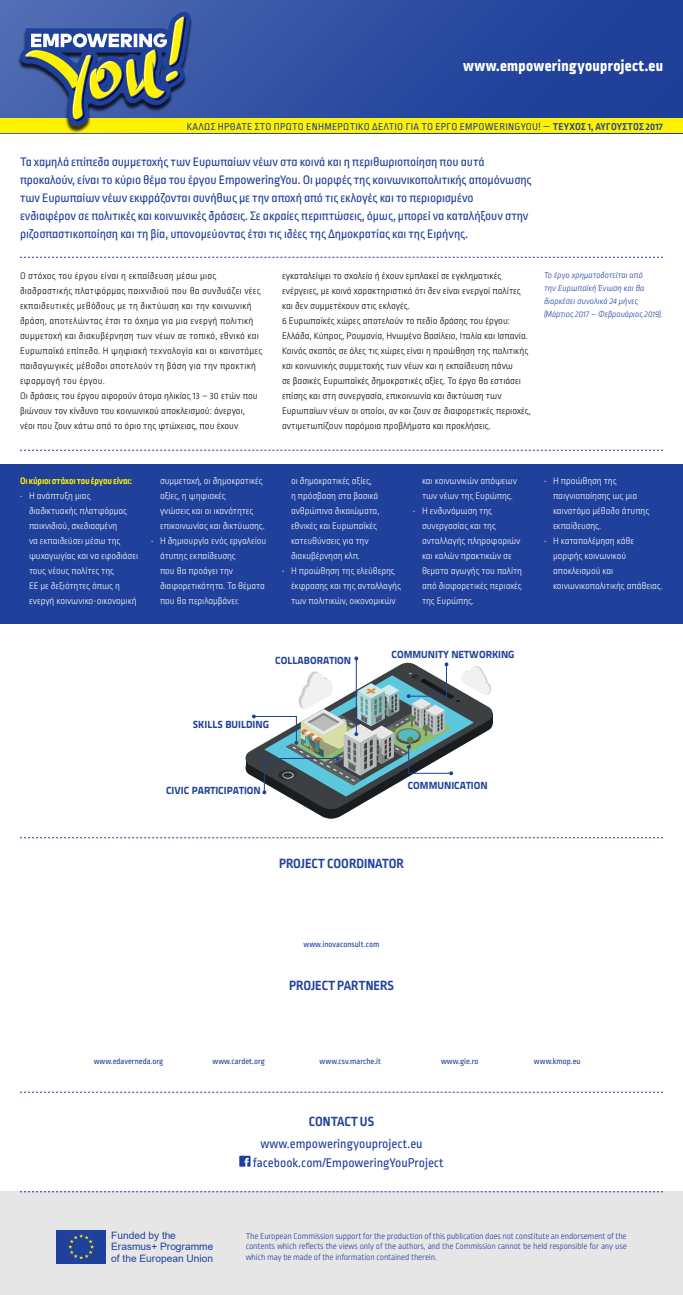
<style>
.page{position:relative;width:683px;height:1295px;background:#fff}
.page>*{position:absolute;margin:0;border:0;box-sizing:border-box;transform-origin:0 0}
.t1{font:800 16.35px "Ropa Sans Pro";letter-spacing:.02em;color:#fff}
.Header_Blue{font:700 14px "Ropa Sans Pro";color:#20419b}
.t2{font:13.25px "Ropa Sans Pro";color:#20419b}
.Moto{font:13px/18px "Ropa Sans Pro";letter-spacing:-.01em;color:#20419b}
.Welcome{font:10.5px "Ropa Sans Pro";letter-spacing:.03em;color:#20419b}
.t3{font:10.35px "Titillium Text 14 L 999 wt";color:#20419b}
.t4{font:10.2px/11.3px "Arial";color:#20419b}
.t5{font:300 10px/15px "Ropa Sans Pro";letter-spacing:-.01em;color:#fff}
.t6{font:300 10px/15px "Ropa Sans Pro";color:#000}
.t7{font:300 10px/15px "Ropa Sans Pro";letter-spacing:.02em;color:#000}
.t8{font:700 10px "Ropa Sans Pro";letter-spacing:-.01em;color:#fff200}
.t9{font:300 9px/10.8px "Ropa Sans Pro";letter-spacing:-.015em;color:#20419b;text-align:justify}
.Sidenote{font:italic 300 9px/13px "Ropa Sans Pro";color:#20419b}
.Logos_Hyperlink{font:8.55px "Ropa Sans Pro";color:#20419b}
.s1{font-weight:700}
</style>
<div class="page">
<div style="left:0;top:1192px;width:683px;height:103px;background:#e6e6e6"></div>
<svg style="left:239px;top:1156px;width:12px;height:11px"></svg>
<div style="left:0;top:0;width:683px;height:134px;background:linear-gradient(to right,#506cb3,#163995)"></div>
<div style="left:0;top:118px;width:683px;height:16px;background:#fff200"></div>
<div style="left:17px;top:13px;width:176px;height:120px;background:#000;opacity:.75"></div>
<svg style="left:19px;top:9px;width:172px;height:118px;background:#687a81"></svg>
<svg style="left:309px;top:809px;width:44px;height:10px"></svg>
<svg style="left:246px;top:709px;width:247px;height:100px"></svg>
<svg style="left:252px;top:657px;width:239px;height:140px"></svg>
<svg style="left:20px;top:450px;width:643px;height:1px"></svg>
<svg style="left:20px;top:838px;width:643px;height:1px"></svg>
<svg style="left:20px;top:1092px;width:643px;height:1px"></svg>
<svg style="left:20px;top:1192px;width:643px;height:1px"></svg>
<svg style="left:20px;top:257px;width:643px;height:1px"></svg>
<div style="left:56px;top:1230px;width:50px;height:34px;background:#20419b"></div>
<svg style="left:68px;top:1234px;width:26px;height:25px"></svg>
<div style="left:0;top:464px;width:683px;height:160px;background:#20419b"></div>
<p class="t1" style="left:463px;top:56px;width:201px">www.empoweringyouproject.eu</p>
<p class="Welcome" style="left:187px;top:121px;width:478px">ΚΑΛΏΣ ΉΡΘΑΤΕ ΣΤΟ ΠΡΏΤΟ ΕΝΗΜΕΡΩΤΙΚΌ ΔΕΛΤΊΟ ΓΙΑ ΤΟ ΈΡΓΟ EMPOWERINGYOU! — <span class="s1">ΤΕΥΧΟΣ 1, ΑΥΓΟΥΣΤΟΣ 2017</span></p>
<p class="Moto" style="left:20px;top:154px;width:513px">Τα χαμηλά επίπεδα συμμετοχής των Ευρωπαίων νέων στα κοινά και η περιθωριοποίηση που αυτά προκαλούν, είναι το κύριο θέμα του έργου EmpoweringYou. Οι μορφές της κοινωνικοπολιτικής απομόνωσης των Ευρωπαίων νέων εκφράζονται συνήθως με την αποχή από τις εκλογές και το περιορισμένο ενδιαφέρον σε πολιτικές και κοινωνικές δράσεις. Σε ακραίες περιπτώσεις, όμως, μπορεί να καταλήξουν στην ριζοσπαστικοποίηση και τη βία, υπονομεύοντας έτσι τις ιδέες της Δημοκρατίας και της Ειρήνης.</p>
<p class="t7" style="left:20px;top:269px;width:244px">Ο στόχος του έργου είναι η εκπαίδευση μέσω μιας διαδραστικής πλατφόρμας παιχνιδιού που θα συνδυάζει νέες εκπαιδευτικές μεθόδους με τη δικτύωση και την κοινωνική δράση, αποτελώντας έτσι το όχημα για μια ενεργή πολιτική συμμετοχή και διακυβέρνηση των νέων σε τοπικό, εθνικό και Ευρωπαϊκό επίπεδο. Η ψηφιακή τεχνολογία και οι καινοτόμες παιδαγωγικές μέθοδοι αποτελούν τη βάση για την πρακτική εφαρμογή του έργου.</p>
<p class="t6" style="left:20px;top:389px;width:239px">Οι δράσεις του έργου αφορούν άτομα ηλικίας 13 – 30 ετών που βιώνουν τον κίνδυνο του κοινωνικού αποκλεισμού: άνεργοι, νέοι που ζουν κάτω από το όριο της φτώχειας, που έχουν</p>
<p class="t6" style="left:282px;top:269px;width:240px">εγκαταλείψει το σχολείο ή έχουν εμπλακεί σε εγκληματικές ενέργειες, με κοινό χαρακτηριστικό ότι δεν είναι ενεργοί πολίτες και δεν συμμετέχουν στις εκλογές.</p>
<p class="t6" style="left:282px;top:314px;width:250px">6 Ευρωπαϊκές χώρες αποτελούν το πεδίο δράσης του έργου:<br>Ελλάδα, Κύπρος, Ρουμανία, Ηνωμένο Βασίλειο, Ιταλία και Ισπανία.<br>Κοινός σκοπός σε όλες τις χώρες είναι η προώθηση της πολιτικής και κοινωνικής συμμετοχής των νέων και η εκπαίδευση πάνω<br>σε βασικές Ευρωπαϊκές δημοκρατικές αξίες. Το έργο θα εστιάσει επίσης και στη συνεργασία, επικοινωνία και δικτύωση των Ευρωπαίων νέων οι οποίοι, αν και ζουν σε διαφορετικές περιοχές, αντιμετωπίζουν παρόμοια προβλήματα και προκλήσεις.</p>
<p class="Sidenote" style="left:544px;top:269px;width:121px">Το έργο χρηματοδοτείται από<br>την Ευρωπαϊκή Ένωση και θα διαρκέσει συνολικά 24 μήνες (Μάρτιος 2017 – Φεβρουάριος 2019).</p>
<p class="t8" style="left:20px;top:475px;width:113px">Οι κύριοι στόχοι του έργου είναι:</p>
<p class="t5" style="left:29px;top:489px;width:111px;text-indent:-9px">• Η ανάπτυξη μιας διαδικτυακής πλατφόρμας παιχνιδιού, σχεδιασμένη<br>να εκπαιδεύσει μέσω της ψυχαγωγίας και να εφοδιάσει τους νέους πολίτες της<br>ΕΕ με δεξιότητες όπως η ενεργή κοινωνικο-οικονομική</p>
<p class="t5" style="left:160px;top:474px;width:106px">συμμετοχή, οι δημοκρατικές αξίες, η ψηφιακές<br>γνώσεις και οι ικανότητες επικοινωνίας και δικτύωσης.</p>
<p class="t5" style="left:160px;top:534px;width:108px;text-indent:-9px">• Η δημιουργία ενός εργαλείου άτυπης εκπαίδευσης<br>που θα προάγει την διαφορετικότητα. Τα θέματα που θα περιλαμβάνει:</p>
<p class="t5" style="left:291px;top:474px;width:90px">οι δημοκρατικές αξίες,<br>η πρόσβαση στα βασικά ανθρώπινα δικαιώματα, εθνικές και Ευρωπαϊκές κατευθύνσεις για την διακυβέρνηση κλπ.</p>
<p class="t5" style="left:291px;top:564px;width:112px;text-indent:-9px">• Η προώθηση της ελεύθερης έκφρασης και της ανταλλαγής των πολιτικών, οικονομικών</p>
<p class="t5" style="left:422px;top:474px;width:97px">και κοινωνικών απόψεων των νέων της Ευρώπης.</p>
<p class="t5" style="left:422px;top:504px;width:102px;text-indent:-9px">• Η ενδυνάμωση της συνεργασίας και της ανταλλαγής πληροφοριών και καλών πρακτικών σε θεματα αγωγής του πολίτη από διαφορετικές περιοχές της Ευρώπης.</p>
<p class="t3" style="left:275px;top:654px;width:77px">COLLABORATION</p>
<p class="t3" style="left:392px;top:648px;width:124px">COMMUNITY NETWORKING</p>
<p class="t5" style="left:553px;top:474px;width:98px;text-indent:-9px">• Η προώθηση της παιγνιοποίησης ως μια καινοτόμο μέθοδο άτυπης εκπαίδευσης.</p>
<p class="t5" style="left:553px;top:534px;width:111px;text-indent:-9px">• Η καταπολέμηση κάθε μορφής κοινωνικού αποκλεισμού και κοινωνικοπολιτικής απάθειας.</p>
<p class="t3" style="left:193px;top:718px;width:78px">SKILLS BUILDING</p>
<p class="t3" style="left:166px;top:784px;width:96px">CIVIC PARTICIPATION</p>
<p class="t3" style="left:408px;top:779px;width:82px">COMMUNICATION</p>
<p class="Header_Blue" style="left:279px;top:855px;width:126px">PROJECT COORDINATOR</p>
<p class="Logos_Hyperlink" style="left:304px;top:939px;width:77px">www.inovaconsult.com</p>
<p class="Header_Blue" style="left:289px;top:978px;width:106px">PROJECT PARTNERS</p>
<p class="Logos_Hyperlink" style="left:94px;top:1056px;width:71px">www.edaverneda.org</p>
<p class="Logos_Hyperlink" style="left:212px;top:1056px;width:54px">www.cardet.org</p>
<p class="Logos_Hyperlink" style="left:320px;top:1056px;width:63px">www.csv.marche.it</p>
<p class="Logos_Hyperlink" style="left:441px;top:1056px;width:39px">www.gie.ro</p>
<p class="Logos_Hyperlink" style="left:534px;top:1056px;width:48px">www.kmop.eu</p>
<p class="t4" style="left:111px;top:1230px;width:104px">Funded by the<br>Erasmus+ Programme of the European Union</p>
<p class="Header_Blue" style="left:309px;top:1113px;width:67px">CONTACT US</p>
<p class="t2" style="left:260px;top:1136px;width:164px">www.empoweringyouproject.eu</p>
<p class="t2" style="left:253px;top:1155px;width:192px">facebook.com/EmpoweringYouProject</p>
<p class="t9" style="left:246px;top:1231px;width:383px">The European Commission support for the production of this publication does not constitute an endorsement of the contents which reflects the views only of the authors, and the Commission cannot be held responsible for any use which may be made of the information contained therein.</p>
</div>
